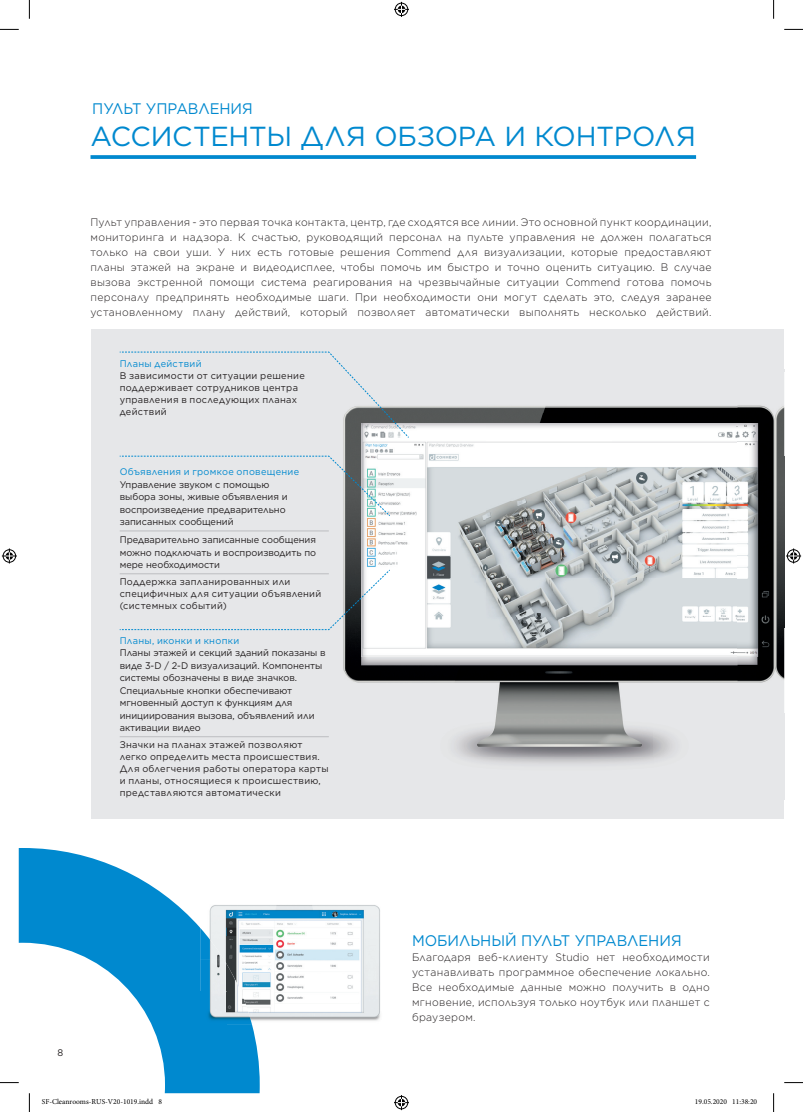
<style>
.page{position:relative;width:803px;height:1112px;background:#fff}
.page>*{position:absolute;margin:0;border:0;box-sizing:border-box;transform-origin:0 0}
.t1{font:27.5px "Gotham";letter-spacing:-.01em;color:#0089cf}
.t2{font:15.25px "Gotham";letter-spacing:-.005em;color:#0089cf;scale:.96 1}
.t3{font:300 10.88px/15px "Gotham";letter-spacing:.025em;color:#231f20;text-align:justify;scale:.96 1}
.t4{font:9.62px/12.5px "Gotham";color:#231f20;scale:.96 1}
.t5{font:9.62px/11.9px "Gotham";letter-spacing:.035em;color:#231f20;scale:.96 1}
.t6{font:9.62px "Gotham";letter-spacing:.035em;color:#0089cf;scale:.96 1}
.t7{font:7.5px "Minion Pro";color:#000}
</style>
<div class="page">
<div style="left:91px;top:329px;width:693px;height:489px;background:#e6e7e9"></div>
<img style="left:737px;top:405px;width:47px;height:51px">
<svg style="left:19px;top:848px;width:241px;height:244px;fill:#0089cf"></svg>
<img style="left:409px;top:406px;width:328px;height:7px">
<img style="left:343px;top:438px;width:19px;height:17px">
<img style="left:409px;top:413px;width:328px;height:11px">
<img style="left:307px;top:516px;width:55px;height:53px">
<img style="left:307px;top:630px;width:86px;height:53px">
<img style="left:393px;top:658px;width:344px;height:98px">
<img style="left:759px;top:456px;width:25px;height:171px">
<img style="left:737px;top:627px;width:47px;height:56px">
<img style="left:362px;top:424px;width:397px;height:232px">
<img style="left:200px;top:897px;width:180px;height:42px">
<img style="left:224px;top:939px;width:156px;height:42px">
<img style="left:241px;top:981px;width:139px;height:42px">
<img style="left:200px;top:927px;width:24px;height:32px">
<img style="left:200px;top:959px;width:26px;height:64px">
<img style="left:226px;top:962px;width:15px;height:29px">
<img style="left:226px;top:991px;width:26px;height:32px">
<svg style="left:119px;top:455px;width:272px;height:61px"></svg>
<svg style="left:119px;top:351px;width:290px;height:87px"></svg>
<svg style="left:119px;top:569px;width:272px;height:61px"></svg>
<hr style="left:120px;top:736px;width:209px;height:1px;background:#bcbdc0">
<hr style="left:120px;top:530px;width:209px;height:1px;background:#bcbdc0">
<hr style="left:120px;top:573px;width:209px;height:1px;background:#bcbdc0">
<svg style="left:91px;top:155px;width:605px;height:4px"></svg>
<svg style="left:0;top:29px;width:19px;height:1px"></svg>
<svg style="left:784px;top:29px;width:19px;height:1px"></svg>
<svg style="left:0;top:1082px;width:19px;height:1px"></svg>
<svg style="left:784px;top:1082px;width:19px;height:1px"></svg>
<svg style="left:29px;top:0;width:1px;height:19px"></svg>
<svg style="left:29px;top:1093px;width:1px;height:18px"></svg>
<svg style="left:773px;top:0;width:1px;height:19px"></svg>
<svg style="left:773px;top:1093px;width:1px;height:18px"></svg>
<svg style="left:394px;top:2px;width:15px;height:15px"></svg>
<svg style="left:394px;top:1095px;width:15px;height:14px"></svg>
<svg style="left:2px;top:548px;width:15px;height:15px"></svg>
<svg style="left:786px;top:548px;width:15px;height:15px"></svg>
<h2 class="t2" style="left:92px;top:99px;width:169px">пульт управления</h2>
<h1 class="t1" style="left:91px;top:118px;width:607px">ассистенты для оБзора и контроля</h1>
<p class="t3" style="left:91px;top:215px;width:648px">Пульт управления - это первая точка контакта, центр, где сходятся все линии. Это основной пункт координации, мониторинга и надзора. К счастью, руководящий персонал на пульте управления не должен полагаться только на свои уши. У них есть готовые решения Commend для визуализации, которые предоставляют планы этажей на экране и видеодисплее, чтобы помочь им быстро и точно оценить ситуацию. В случае вызова экстренной помощи система реагирования на чрезвычайные ситуации Commend готова помочь персоналу предпринять необходимые шаги. При необходимости они могут сделать это, следуя заранее установленному плану действий, который позволяет автоматически выполнять несколько действий.</p>
<p class="t6" style="left:120px;top:357px;width:87px">планы действий</p>
<p class="t5" style="left:120px;top:369px;width:194px">в зависимости от ситуации решение поддерживает сотрудников центра управления в последующих планах действий</p>
<p class="t6" style="left:120px;top:465px;width:188px">объявления и громкое оповещение</p>
<p class="t4" style="left:120px;top:478px;width:176px">управление звуком с помощью выбора зоны, живые объявления и воспроизведение предварительно записанных сообщений</p>
<p class="t4" style="left:120px;top:533px;width:206px;text-align:justify">предварительно записанные сообщения можно подключать и воспроизводить по мере необходимости</p>
<p class="t5" style="left:120px;top:575px;width:211px">поддержка запланированных или специфичных для ситуации объявлений (системных событий)</p>
<p class="t6" style="left:120px;top:633px;width:126px">планы, иконки и кнопки</p>
<p class="t4" style="left:120px;top:646px;width:216px">планы этажей и секций зданий показаны в виде 3-d / 2-d визуализаций. компоненты системы обозначены в виде значков. специальные кнопки обеспечивают мгновенный доступ к функциям для инициирования вызова, объявлений или активации видео</p>
<p class="t5" style="left:120px;top:738px;width:219px">значки на планах этажей позволяют легко определить места происшествия. для облегчения работы оператора карты и планы, относящиеся к происшествию, представляются автоматически</p>
<p class="t4" style="left:57px;top:1045px;width:8px">8</p>
<h2 class="t2" style="left:412px;top:930px;width:282px">моБильный пульт управления</h2>
<p class="t3" style="left:412px;top:948px;width:312px">Благодаря веб-клиенту Studio нет необходимости устанавливать программное обеспечение локально.<br>Все необходимые данные можно получить в одно мгновение, используя только ноутбук или планшет с браузером.</p>
<p class="t7" style="left:42px;top:1096px;width:122px">SF-Cleanrooms-RUS-V20-1019.indd 8</p>
<p class="t7" style="left:695px;top:1096px;width:64px">19.05.2020 11:38:20</p>
</div>
